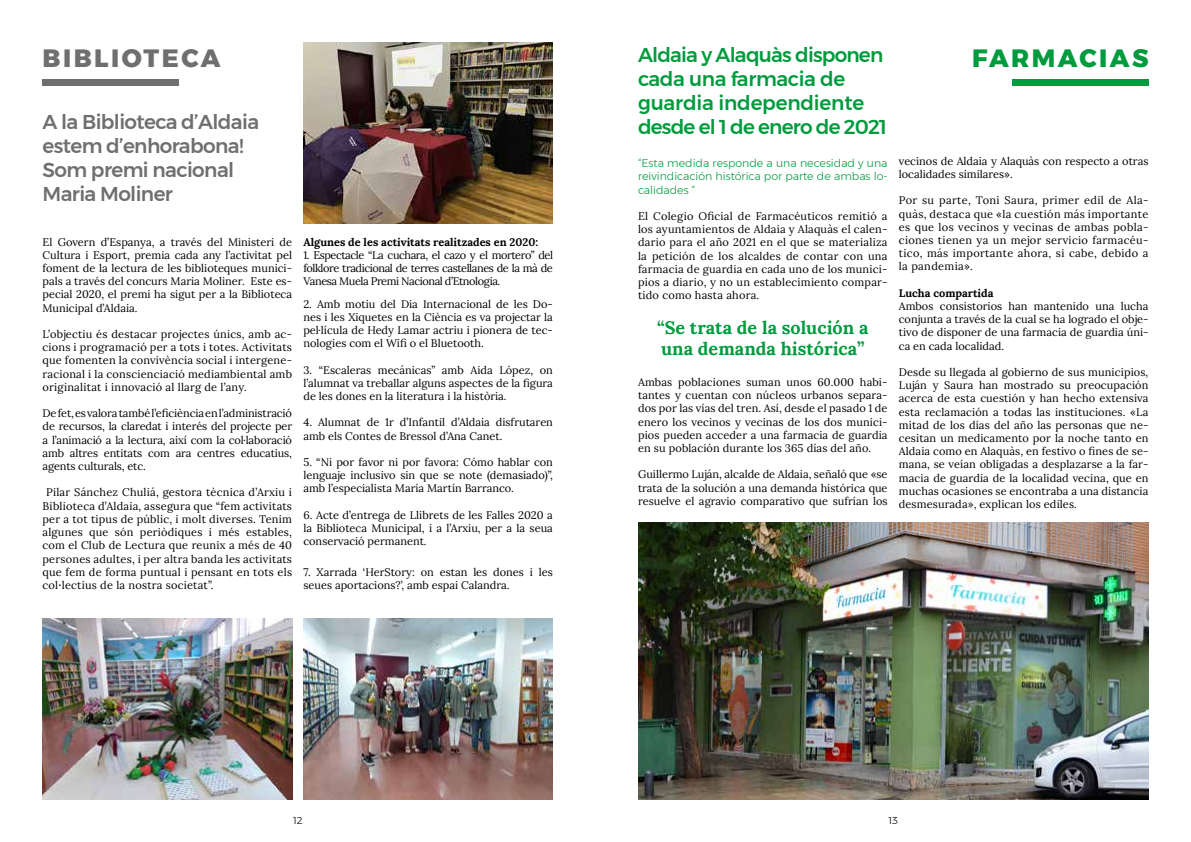
<style>
.page{position:relative;width:1191px;height:842px;background:#fff}
.page>*{position:absolute;margin:0;border:0;box-sizing:border-box;transform-origin:0 0}
.t1{font:800 25px "Montserrat";letter-spacing:.1em;color:#706f6f}
.t2{font:800 25px "Montserrat";letter-spacing:.1em;color:#009b3e}
.t3{font:500 20px/24px "Montserrat";letter-spacing:-.04em;color:#009b3e}
.t4{font:500 20px/24px "Montserrat";letter-spacing:-.03em;color:#706f6f}
.t5{font:700 18px/21.6px "Lora";color:#009b3e}
.t6{font:11px/13.2px "Lora";color:#000;text-align:justify}
.t7{font:300 11px/13.2px "Montserrat";color:#009b3e;text-align:justify}
.t8{font:700 11px "Lora";color:#000}
.t9{font:300 10px "Montserrat";color:#000}
.s1{font-weight:700}
</style>
<div class="page">
<div style="left:43px;top:80px;width:136px;height:6px;background:#706f6f"></div>
<div style="left:1012px;top:80px;width:136px;height:6px;background:#009b3e"></div>
<img style="left:43px;top:619px;width:249px;height:180px">
<img style="left:303px;top:619px;width:250px;height:180px">
<img style="left:303px;top:43px;width:250px;height:180px">
<img style="left:638px;top:523px;width:510px;height:276px">
<h2 class="t3" style="left:638px;top:43px;width:250px">Aldaia y Alaquàs disponen cada una farmacia de guardia independiente desde el 1 de enero de 2021</h2>
<h1 class="t1" style="left:43px;top:38px;width:179px">BIBLIOTECA</h1>
<h1 class="t2" style="left:972px;top:38px;width:178px">FARMACIAS</h1>
<h2 class="t4" style="left:43px;top:109px;width:218px">A la Biblioteca d’Aldaia estem d’enhorabona!<br>Som premi nacional<br>Maria Moliner</h2>
<p class="t6" style="left:899px;top:153px;width:251px">vecinos de Aldaia y Alaquàs con respecto a otras localidades similares».</p>
<p class="t6" style="left:899px;top:193px;width:251px">Por su parte, Toni Saura, primer edil de Ala&shy;quàs, destaca que «la cuestión más importante es que los vecinos y vecinas de ambas pobla&shy;ciones tienen ya un mejor servicio farmacéu&shy;tico, más importante ahora, si cabe, debido a la pandemia».</p>
<p class="t8" style="left:899px;top:283px;width:96px">Lucha compartida</p>
<p class="t6" style="left:899px;top:299px;width:251px">Ambos consistorios han mantenido una lucha conjunta a través de la cual se ha logrado el obje&shy;tivo de disponer de una farmacia de guardia úni&shy;ca en cada localidad.</p>
<p class="t6" style="left:899px;top:365px;width:251px">Desde su llegada al gobierno de sus municipios, Luján y Saura han mostrado su preocupación acerca de esta cuestión y han hecho extensiva esta reclamación a todas las instituciones. «La mitad de los días del año las personas que ne&shy;cesitan un medicamento por la noche tanto en Aldaia como en Alaquàs, en festivo o fines de se&shy;mana, se veían obligadas a desplazarse a la far&shy;macia de guardia de la localidad vecina, que en muchas ocasiones se encontraba a una distancia desmesurada», explican los ediles.</p>
<p class="t7" style="left:638px;top:156px;width:251px">“Esta medida responde a una necesidad y una reivindicación histórica por parte de ambas lo&shy;calidades “</p>
<p class="t6" style="left:638px;top:209px;width:251px">El Colegio Oficial de Farmacéuticos remitió a los ayuntamientos de Aldaia y Alaquàs el calen&shy;dario para el año 2021 en el que se materializa la petición de los alcaldes de contar con una farmacia de guardia en cada uno de los munici&shy;pios a diario, y no un establecimiento compar&shy;tido como hasta ahora.</p>
<p class="t6" style="left:43px;top:234px;width:251px">El Govern d’Espanya, a través del Ministeri de Cultura i Esport, premia cada any l’activitat pel foment de la lectura de les biblioteques munici&shy;pals a través del concurs Maria Moliner. Este es&shy;pecial 2020, el premi ha sigut per a la Biblioteca Municipal d’Aldaia.</p>
<p class="t6" style="left:43px;top:327px;width:251px">L’objectiu és destacar projectes únics, amb ac&shy;cions i programació per a tots i totes. Activitats que fomenten la convivència social i intergene&shy;racional i la conscienciació mediambiental amb originalitat i innovació al llarg de l’any.</p>
<p class="t6" style="left:43px;top:406px;width:251px">De fet, es valora també l’eficiència en l’administració de recursos, la claredat i interés del projecte per a l’animació a la lectura, així com la col·laboració amb altres entitats com ara centres educatius, agents culturals, etc.</p>
<p class="t6" style="left:43px;top:485px;width:251px;text-indent:4px">Pilar Sánchez Chuliá, gestora tècnica d’Arxiu i Biblioteca d’Aldaia, assegura que “fem activitats per a tot tipus de públic, i molt diverses. Tenim algunes que són periòdiques i més estables, com el Club de Lectura que reunix a més de 40 persones adultes, i per altra banda les activitats que fem de forma puntual i pensant en tots els col<span class="s1">∙</span>lectius de la nostra societat”.</p>
<p class="t8" style="left:303px;top:232px;width:236px">Algunes de les activitats realitzades en 2020:</p>
<p class="t6" style="left:303px;top:248px;width:251px">1. Espectacle “La cuchara, el cazo y el mortero” del folklore tradicional de terres castellanes de la mà de Vanesa Muela Premi Nacional d’Etnologia.</p>
<p class="t6" style="left:303px;top:296px;width:251px">2. Amb motiu del Dia Internacional de les Do&shy;nes i les Xiquetes en la Ciència es va projectar la pel·lícula de Hedy Lamar actriu i pionera de tec&shy;nologies com el Wifi o el Bluetooth.</p>
<p class="t6" style="left:303px;top:362px;width:251px">3. “Escaleras mecánicas” amb Aida López, on l’alumnat va treballar alguns aspectes de la figura de les dones en la literatura i la història.</p>
<p class="t6" style="left:303px;top:415px;width:251px">4. Alumnat de 1r d’Infantil d’Aldaia disfrutaren amb els Contes de Bressol d’Ana Canet.</p>
<p class="t6" style="left:303px;top:455px;width:251px">5. “Ni por favor ni por favora: Cómo hablar con lenguaje inclusivo sin que se note (demasiado)”, amb l’especialista María Martín Barranco.</p>
<p class="t6" style="left:303px;top:508px;width:251px">6. Acte d’entrega de Llibrets de les Falles 2020 a la Biblioteca Municipal, i a l’Arxiu, per a la seua conservació permanent.</p>
<p class="t6" style="left:303px;top:564px;width:251px">7. Xarrada ‘HerStory: on estan les dones i les seues aportacions?’, amb espai Calandra.</p>
<h3 class="t5" style="left:657px;top:315px;width:213px">“Se trata de la solución a una demanda histórica”</h3>
<p class="t6" style="left:638px;top:375px;width:251px">Ambas poblaciones suman unos 60.000 habi&shy;tantes y cuentan con núcleos urbanos separa&shy;dos por las vías del tren. Así, desde el pasado 1 de enero los vecinos y vecinas de los dos munici&shy;pios pueden acceder a una farmacia de guardia en su población durante los 365 días del año.</p>
<p class="t6" style="left:638px;top:467px;width:251px">Guillermo Luján, alcalde de Aldaia, señaló que «se trata de la solución a una demanda histórica que resuelve el agravio comparativo que sufrían los</p>
<p class="t9" style="left:293px;top:813px;width:11px">12</p>
<p class="t9" style="left:888px;top:813px;width:11px">13</p>
</div>
